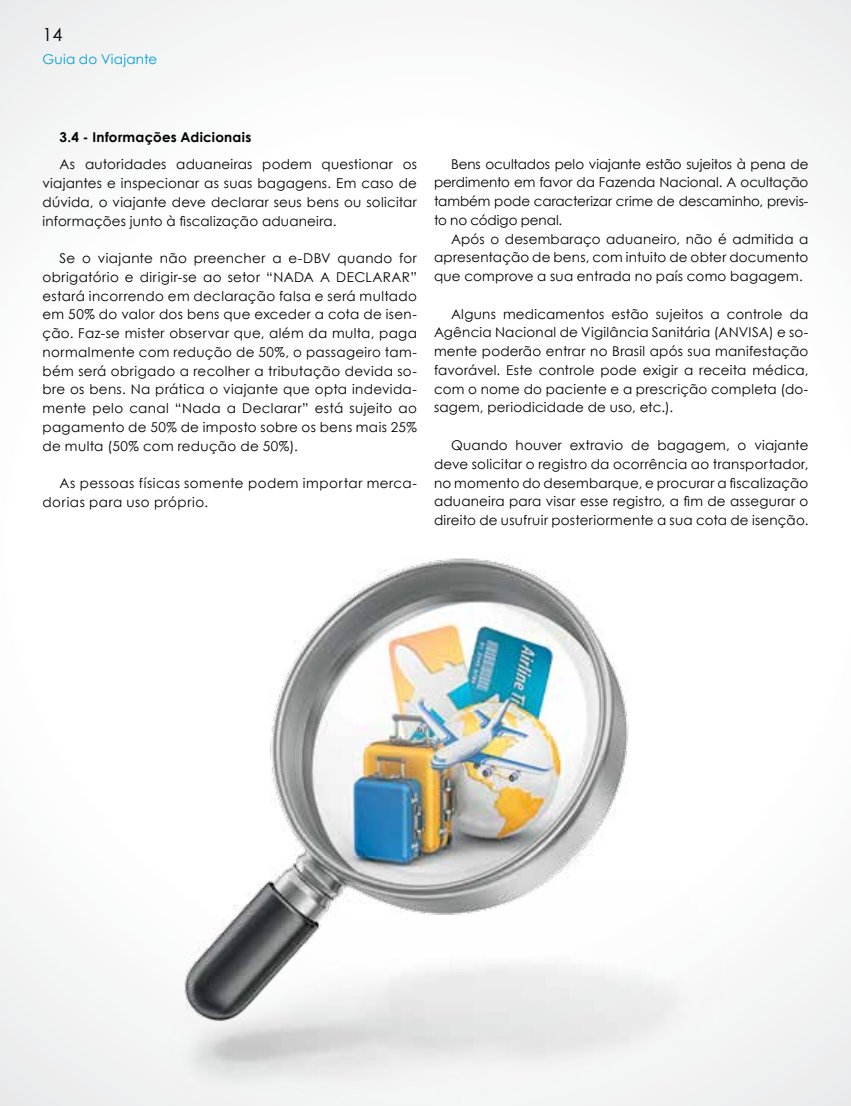
<style>
.page{position:relative;width:851px;height:1106px;background:#fff}
.page>*{position:absolute;margin:0;border:0;box-sizing:border-box;transform-origin:0 0}
.t1{font:18px "Century Gothic";color:#000}
.t2{font:13.5px/18.8px "Century Gothic";letter-spacing:.015em;color:#000;text-align:justify}
.t3{font:13.5px/18.8px "Century Gothic";letter-spacing:.04em;color:#000}
.t4{font:700 13.5px "Century Gothic";letter-spacing:.02em;color:#000}
.t5{font:13.5px "Century Gothic";letter-spacing:.02em;color:#009fdb}
</style>
<div class="page">
<div style="left:0;top:0;width:850px;height:1106px;background:linear-gradient(to right,#fcfcfc,#fcfcfc)"></div>
<img style="left:114px;top:485px;width:663px;height:621px">
<h1 class="t1" style="left:43px;top:22px;width:21px">14</h1>
<p class="t5" style="left:43px;top:50px;width:116px">Guia do Viajante</p>
<p class="t4" style="left:60px;top:127px;width:193px">3.4 - Informações Adicionais</p>
<p class="t2" style="left:43px;top:155px;width:376px;text-indent:17px">As autoridades aduaneiras podem questionar os viajantes e inspecionar as suas bagagens. Em caso de dúvida, o viajante deve declarar seus bens ou solicitar informações junto à fiscalização aduaneira.</p>
<p class="t2" style="left:43px;top:248px;width:376px;text-indent:17px">Se o viajante não preencher a e-DBV quando for obrigatório e dirigir-se ao setor “NADA A DECLARAR” estará incorrendo em declaração falsa e será multado em 50% do valor dos bens que exceder a cota de isen&shy;ção. Faz-se mister observar que, além da multa, paga normalmente com redução de 50%, o passageiro tam&shy;bém será obrigado a recolher a tributação devida so&shy;bre os bens. Na prática o viajante que opta indevida&shy;mente pelo canal “Nada a Declarar” está sujeito ao pagamento de 50% de imposto sobre os bens mais 25% de multa (50% com redução de 50%).</p>
<p class="t3" style="left:43px;top:474px;width:376px;text-indent:17px">As pessoas físicas somente podem importar merca&shy;dorias para uso próprio.</p>
<p class="t2" style="left:434px;top:154px;width:376px;text-indent:17px">Bens ocultados pelo viajante estão sujeitos à pena de perdimento em favor da Fazenda Nacional. A ocultação também pode caracterizar crime de descaminho, previs&shy;to no código penal.</p>
<p class="t2" style="left:434px;top:229px;width:376px;text-indent:17px">Após o desembaraço aduaneiro, não é admitida a apresentação de bens, com intuito de obter documento que comprove a sua entrada no país como bagagem.</p>
<p class="t2" style="left:434px;top:304px;width:376px;text-indent:17px">Alguns medicamentos estão sujeitos a controle da Agência Nacional de Vigilância Sanitária (ANVISA) e so&shy;mente poderão entrar no Brasil após sua manifestação favorável. Este controle pode exigir a receita médica, com o nome do paciente e a prescrição completa (do&shy;sagem, periodicidade de uso, etc.).</p>
<p class="t2" style="left:434px;top:435px;width:376px;text-indent:17px">Quando houver extravio de bagagem, o viajante deve solicitar o registro da ocorrência ao transportador, no momento do desembarque, e procurar a fiscalização aduaneira para visar esse registro, a fim de assegurar o direito de usufruir posteriormente a sua cota de isenção.</p>
</div>
